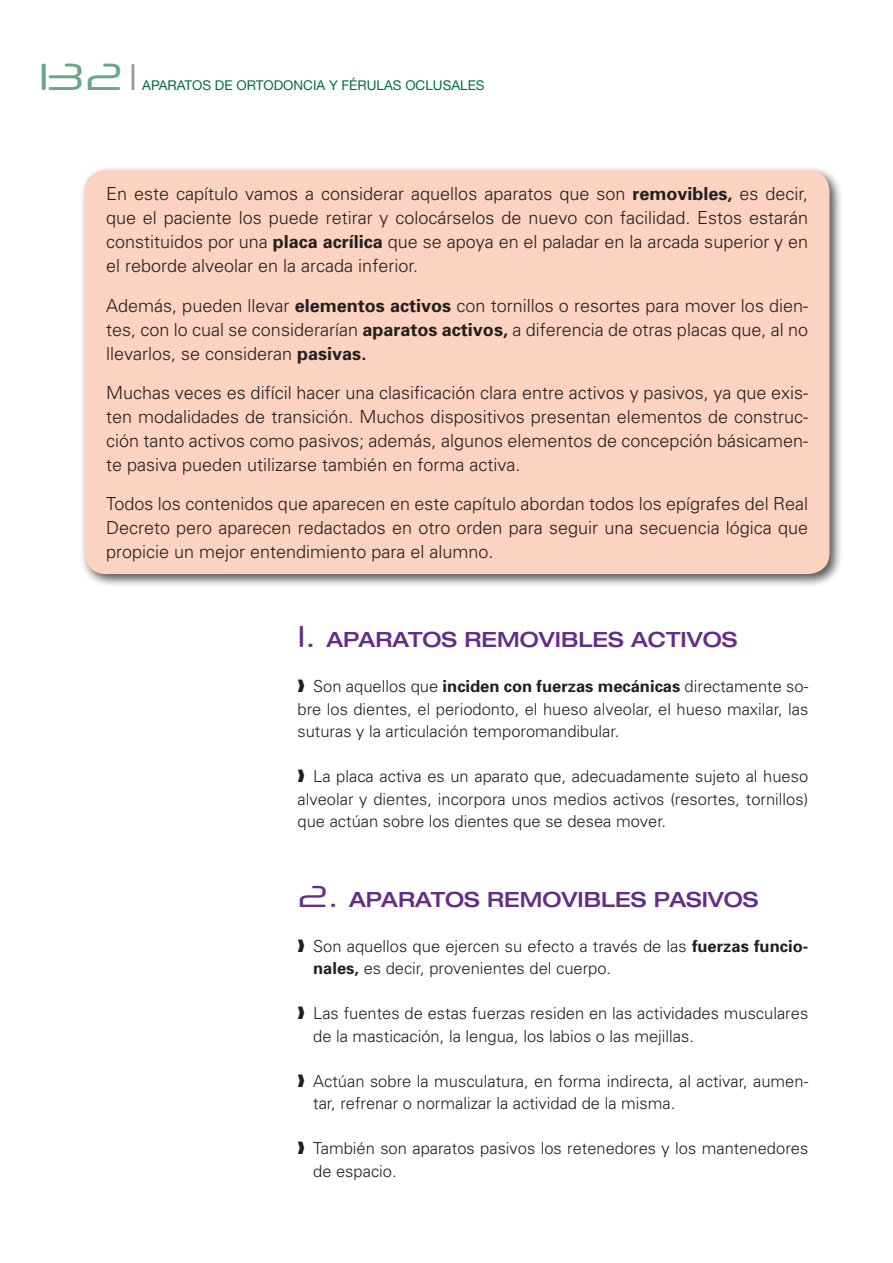
<style>
.page{position:relative;width:893px;height:1263px;background:#fff}
.page>*{position:absolute;margin:0;border:0;box-sizing:border-box;transform-origin:0 0}
.t1{font:37.5px "Neuropol X Free";color:#67a788}
.LADILLO_1{font:500 expanded 21px "Helvetica Neue";color:#642d89}
.TEXTO_GENERAL{font:300 18px/24px "Univers";color:#231f20;text-align:justify}
.t2{font:300 16.5px/22.5px "Univers";color:#231f20}
.t3{font:13.5px "Helvetica Neue";color:#006f3c}
.s1{color:#939598}
.s2{font-weight:700}
.s3{font-family:"Neuropol X Free";font-weight:400;font-stretch:normal;font-size:30px}
</style>
<div class="page">
<div style="left:80px;top:165px;width:762px;height:422px;background:#231f20;opacity:.75"></div>
<div style="left:85px;top:170px;width:744px;height:404px;background:#fcd2c0;border-radius:21px"></div>
<p class="t1" style="left:39px;top:52px;width:98px">132 <span class="s1">❘</span></p>
<p class="t3" style="left:142px;top:77px;width:344px">APARATOS DE ORTODONCIA Y FÉRULAS OCLUSALES</p>
<p class="TEXTO_GENERAL" style="left:106px;top:182px;width:703px">En este capítulo vamos a considerar aquellos aparatos que son <span class="s2">removibles,</span> es decir, que el paciente los puede retirar y colocárselos de nuevo con facilidad. Estos estarán constituidos por una <span class="s2">placa acrílica</span> que se apoya en el paladar en la arcada superior y en el reborde alveolar en la arcada inferior.</p>
<p class="TEXTO_GENERAL" style="left:106px;top:293px;width:703px">Además, pueden llevar <span class="s2">elementos activos</span> con tornillos o resortes para mover los dien&shy;tes, con lo cual se considerarían <span class="s2">aparatos activos,</span> a diferencia de otras placas que, al no llevarlos, se consideran <span class="s2">pasivas.</span></p>
<p class="TEXTO_GENERAL" style="left:106px;top:380px;width:703px">Muchas veces es difícil hacer una clasificación clara entre activos y pasivos, ya que exis&shy;ten modalidades de transición. Muchos dispositivos presentan elementos de construc&shy;ción tanto activos como pasivos; además, algunos elementos de concepción básicamen&shy;te pasiva pueden utilizarse también en forma activa.</p>
<p class="TEXTO_GENERAL" style="left:106px;top:491px;width:703px">Todos los contenidos que aparecen en este capítulo abordan todos los epígrafes del Real Decreto pero aparecen redactados en otro orden para seguir una secuencia lógica que propicie un mejor entendimiento para el alumno.</p>
<p class="LADILLO_1" style="left:297px;top:626px;width:441px"><span class="s3">1.</span> APARATOS REMOVIBLES ACTIVOS</p>
<p class="t2" style="left:297px;top:675px;width:512px;text-align:justify">❱ Son aquellos que <span class="s2">inciden con fuerzas mecánicas</span> directamente so&shy;bre los dientes, el periodonto, el hueso alveolar, el hueso maxilar, las suturas y la articulación temporomandibular.</p>
<p class="t2" style="left:297px;top:765px;width:512px;text-align:justify">❱ La placa activa es un aparato que, adecuadamente sujeto al hueso alveolar y dientes, incorpora unos medios activos (resortes, tornillos) que actúan sobre los dientes que se desea mover.</p>
<p class="LADILLO_1" style="left:297px;top:886px;width:462px"><span class="s3">2.</span> APARATOS REMOVIBLES PASIVOS</p>
<p class="t2" style="left:313px;top:934px;width:496px;text-indent:-16px">❱ Son aquellos que ejercen su efecto a través de las <span class="s2">fuerzas funcio&shy;nales,</span> es decir, provenientes del cuerpo.</p>
<p class="t2" style="left:313px;top:1002px;width:496px;text-indent:-16px">❱ Las fuentes de estas fuerzas residen en las actividades musculares de la masticación, la lengua, los labios o las mejillas.</p>
<p class="t2" style="left:313px;top:1069px;width:496px;text-indent:-16px">❱ Actúan sobre la musculatura, en forma indirecta, al activar, aumen&shy;tar, refrenar o normalizar la actividad de la misma.</p>
<p class="t2" style="left:313px;top:1137px;width:496px;text-indent:-16px">❱ También son aparatos pasivos los retenedores y los mantenedores de espacio.</p>
</div>
